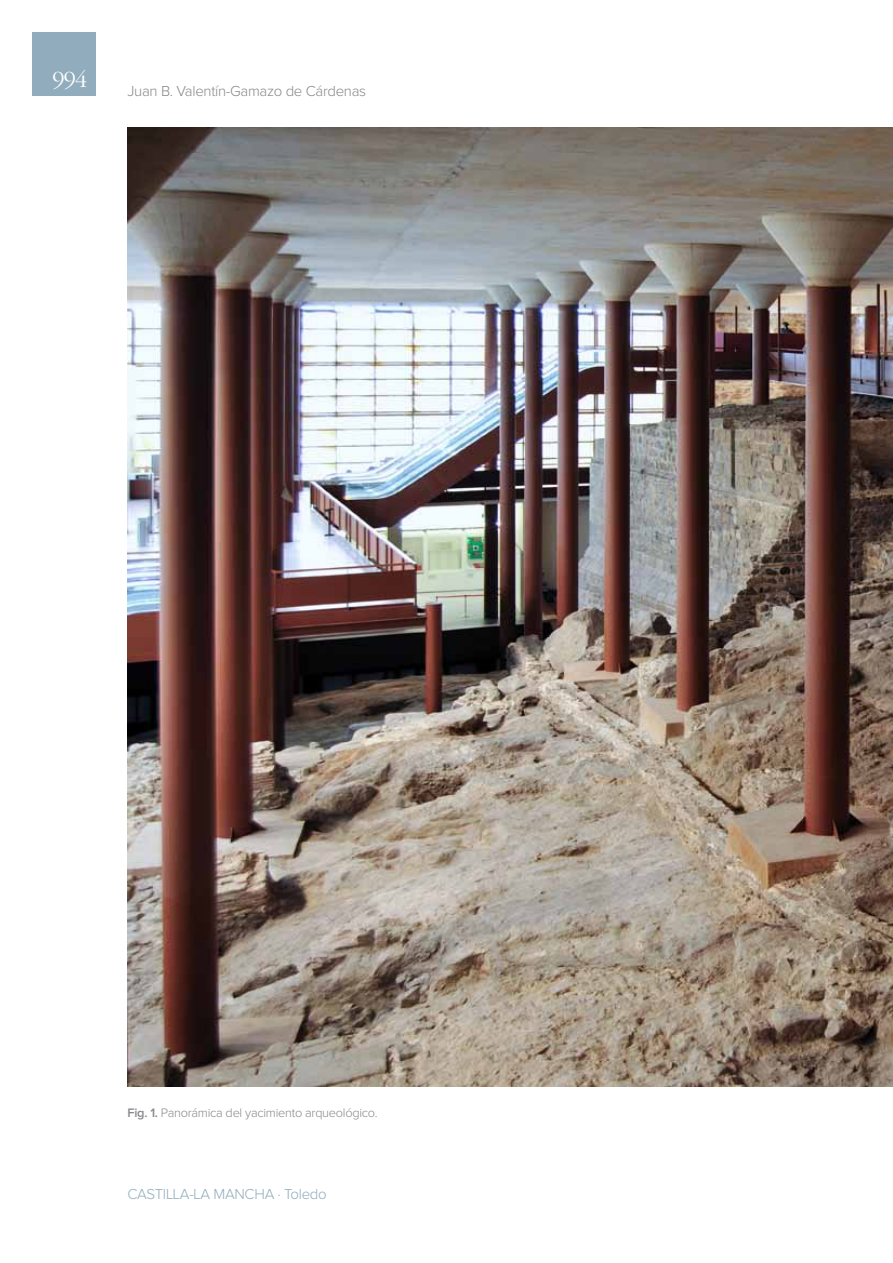
<style>
.page{position:relative;width:893px;height:1263px;background:#fff}
.page>*{position:absolute;margin:0;border:0;box-sizing:border-box;transform-origin:0 0}
.t1{font:300 24px "ITC Garamond Std";color:#fff}
.t2{font:300 15px "Proxima Nova";letter-spacing:-.02em;color:#87888a}
.t3{font:300 15px "Proxima Nova";letter-spacing:-.02em;color:#91acbc}
.t4{font:300 12.75px "Proxima Nova";letter-spacing:-.02em;color:#87888a}
.s1{font-weight:600}
</style>
<div class="page">
<div style="left:32px;top:32px;width:64px;height:64px;background:#91acbc"></div>
<img style="left:128px;top:128px;width:765px;height:958px">
<h1 class="t1" style="left:53px;top:67px;width:36px">994</h1>
<p class="t2" style="left:128px;top:84px;width:240px">Juan B. Valentín-Gamazo de Cárdenas</p>
<p class="t4" style="left:128px;top:1106px;width:252px"><span class="s1">Fig. 1.</span> Panorámica del yacimiento arqueológico.</p>
<p class="t3" style="left:128px;top:1187px;width:201px">CASTILLA-LA MANCHA · Toledo</p>
</div>
